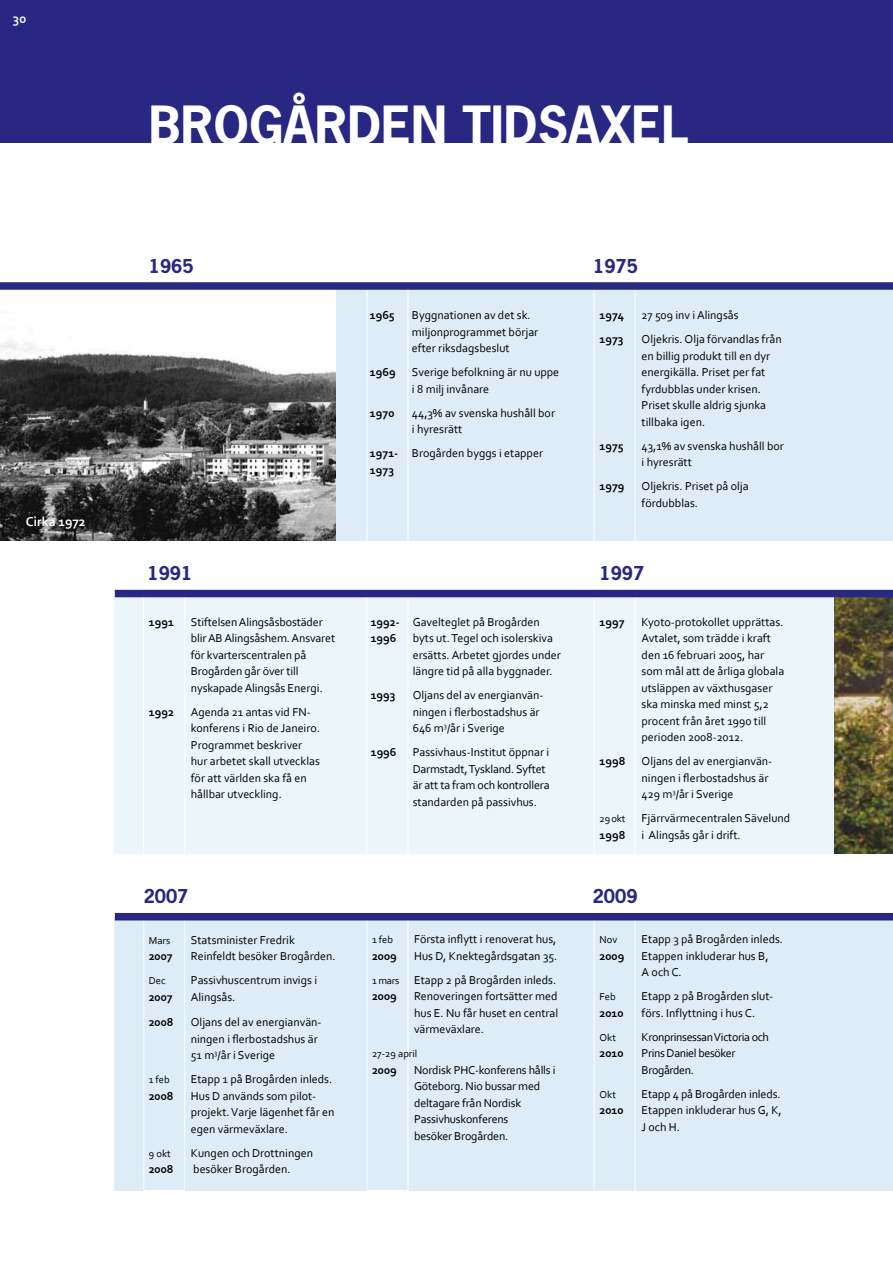
<style>
.page{position:relative;width:893px;height:1263px;background:#fff}
.page>*{position:absolute;margin:0;border:0;box-sizing:border-box;transform-origin:0 0}
.t1{font:700 49.5px "News Gothic Std";color:#fff}
.t2{font:700 18px "News Gothic Std";color:#282781}
.t3{font:700 13.5px "Corbel";color:#fff}
.t4{font:12px/16.5px "Corbel";color:#000}
.t5{font:700 12px "Corbel";color:#000}
.t6{font:12px/16.5px "Corbel";letter-spacing:-.03em;color:#000}
.t7{font:10.5px "Corbel";color:#000}
.s1{font-weight:700}
.s2{font-size:10.5px}
</style>
<div class="page">
<div style="left:115px;top:917px;width:778px;height:274px;background:#ddecf7"></div>
<div style="left:115px;top:597px;width:778px;height:257px;background:#ecf5fa"></div>
<div style="left:0;top:286px;width:893px;height:254px;background:#ddecf7"></div>
<div style="left:594px;top:284px;width:41px;height:907px;border:1px solid #fff"></div>
<div style="left:144px;top:247px;width:41px;height:944px;border:1px solid #fff"></div>
<div style="left:367px;top:281px;width:41px;height:910px;border:1px solid #fff"></div>
<img style="left:835px;top:597px;width:58px;height:257px">
<div style="left:0;top:0;width:893px;height:142px;background:#282781"></div>
<div style="left:115px;top:590px;width:778px;height:7px;background:#282781"></div>
<img style="left:0;top:290px;width:336px;height:250px">
<div style="left:0;top:282px;width:893px;height:8px;background:#282781"></div>
<div style="left:115px;top:913px;width:778px;height:7px;background:#282781"></div>
<p class="t3" style="left:13px;top:10px;width:15px">30</p>
<p class="t3" style="left:26px;top:513px;width:61px">Cirka 1972</p>
<h1 class="t1" style="left:149px;top:92px;width:542px">BROGÅRDEN TIDSAXEL</h1>
<h2 class="t2" style="left:149px;top:255px;width:46px">1965</h2>
<h2 class="t2" style="left:593px;top:255px;width:46px">1975</h2>
<p class="t5" style="left:370px;top:308px;width:26px">1965</p>
<p class="t4" style="left:412px;top:307px;width:128px">Byggnationen av det sk. miljonprogrammet börjar efter riksdagsbeslut</p>
<p class="t5" style="left:370px;top:365px;width:27px">1969</p>
<p class="t4" style="left:412px;top:364px;width:149px">Sverige befolkning är nu uppe i 8 milj invånare</p>
<p class="t5" style="left:370px;top:405px;width:26px">1970</p>
<p class="t4" style="left:412px;top:404px;width:145px">44,3% av svenska hushåll bor i hyresrätt</p>
<p class="t4" style="left:370px;top:445px;width:175px"><span class="s1">1971-</span> Brogården byggs i etapper<br><span class="s1">1973</span></p>
<p class="t5" style="left:600px;top:308px;width:26px">1974</p>
<p class="t4" style="left:642px;top:307px;width:98px">27 509 inv i Alingsås</p>
<p class="t5" style="left:600px;top:332px;width:26px">1973</p>
<p class="t4" style="left:642px;top:331px;width:142px">Oljekris. Olja förvandlas från en billig produkt till en dyr energikälla. Priset per fat fyrdubblas under krisen.<br>Priset skulle aldrig sjunka tillbaka igen.</p>
<p class="t5" style="left:600px;top:438px;width:25px">1975</p>
<p class="t4" style="left:642px;top:437px;width:144px">43,1% av svenska hushåll bor i hyresrätt</p>
<p class="t5" style="left:600px;top:479px;width:27px">1979</p>
<p class="t4" style="left:642px;top:478px;width:109px">Oljekris. Priset på olja fördubblas.</p>
<h2 class="t2" style="left:148px;top:561px;width:46px">1991</h2>
<h2 class="t2" style="left:600px;top:561px;width:46px">1997</h2>
<p class="t5" style="left:149px;top:614px;width:27px">1991</p>
<p class="t4" style="left:191px;top:613px;width:146px">Stiftelsen Alingsåsbostäder blir AB Alingsåshem. Ansvaret för kvarterscentralen på<br>Brogården går över till nyskapade Alingsås Energi.</p>
<p class="t5" style="left:149px;top:704px;width:27px">1992</p>
<p class="t4" style="left:191px;top:703px;width:131px">Agenda 21 antas vid FN&shy;konferens i Rio de Janeiro.<br>Programmet beskriver hur arbetet skall utvecklas för att världen ska få en hållbar utveckling.</p>
<h2 class="t2" style="left:144px;top:884px;width:46px">2007</h2>
<p class="t7" style="left:149px;top:934px;width:23px">Mars</p>
<p class="t4" style="left:191px;top:931px;width:106px">Statsminister Fredrik</p>
<p class="t5" style="left:149px;top:949px;width:25px">2007</p>
<p class="t4" style="left:191px;top:948px;width:146px">Reinfeldt besöker Brogården.</p>
<p class="t7" style="left:149px;top:974px;width:18px">Dec</p>
<p class="t4" style="left:191px;top:972px;width:128px">Passivhuscentrum invigs i</p>
<p class="t5" style="left:149px;top:989px;width:25px">2007</p>
<p class="t4" style="left:191px;top:988px;width:46px">Alingsås.</p>
<p class="t5" style="left:149px;top:1015px;width:26px">2008</p>
<p class="t4" style="left:191px;top:1014px;width:132px">Oljans del av energianvän&shy;ningen i flerbostadshus är<br>51 m<sup>3</sup>/år i Sverige</p>
<p class="t7" style="left:149px;top:1073px;width:23px">1 feb</p>
<p class="t4" style="left:191px;top:1071px;width:143px">Etapp 1 på Brogården inleds.</p>
<p class="t5" style="left:149px;top:1088px;width:26px">2008</p>
<p class="t4" style="left:191px;top:1087px;width:145px">Hus D används som pilot&shy;projekt. Varje lägenhet får en egen värmeväxlare.</p>
<p class="t7" style="left:149px;top:1147px;width:23px">9 okt</p>
<p class="t4" style="left:191px;top:1144px;width:124px">Kungen och Drottningen</p>
<p class="t5" style="left:149px;top:1162px;width:26px">2008</p>
<p class="t4" style="left:193px;top:1161px;width:99px">besöker Brogården.</p>
<p class="t4" style="left:371px;top:613px;width:171px"><span class="s1">1992-</span> Gavelteglet på Brogården<br><span class="s1">1996</span></p>
<p class="t4" style="left:413px;top:629px;width:150px">byts ut. Tegel och isolerskiva ersätts. Arbetet gjordes under längre tid på alla byggnader.</p>
<p class="t5" style="left:371px;top:688px;width:27px">1993</p>
<p class="t4" style="left:413px;top:686px;width:132px">Oljans del av energianvän&shy;ningen i flerbostadshus är<br>646 m<sup>3</sup>/år i Sverige</p>
<p class="t5" style="left:371px;top:745px;width:27px">1996</p>
<p class="t4" style="left:413px;top:743px;width:138px">Passivhaus-Institut öppnar i<br>Darmstadt, Tyskland. Syftet är att ta fram och kontrollera standarden på passivhus.</p>
<p class="t7" style="left:372px;top:933px;width:22px">1 feb</p>
<p class="t4" style="left:414px;top:931px;width:144px">Första inflytt i renoverat hus,</p>
<p class="t5" style="left:372px;top:948px;width:26px">2009</p>
<p class="t4" style="left:372px;top:943px;width:187px;line-height:24px;text-align:right">Hus D, Knektegårdsgatan 35.<br><span class="s2">1 mars</span> Etapp 2 på Brogården inleds.</p>
<p class="t5" style="left:372px;top:989px;width:26px">2009</p>
<p class="t4" style="left:414px;top:988px;width:146px;text-align:justify">Renoveringen fortsätter med hus E. Nu får huset en central värmeväxlare.</p>
<p class="t7" style="left:372px;top:1047px;width:47px">27-29 april</p>
<p class="t5" style="left:372px;top:1062px;width:26px">2009</p>
<p class="t4" style="left:414px;top:1061px;width:143px">Nordisk PHC-konferens hålls i<br>Göteborg. Nio bussar med deltagare från Nordisk<br>Passivhuskonferens<br>besöker Brogården.</p>
<p class="t5" style="left:600px;top:614px;width:27px">1997</p>
<p class="t4" style="left:642px;top:613px;width:144px">Kyoto-protokollet upprättas.<br>Avtalet, som trädde i kraft den 16 februari 2005, har som mål att de årliga globala utsläppen av växthusgaser ska minska med minst 5,2 procent från året 1990 till perioden 2008-2012.</p>
<p class="t5" style="left:600px;top:754px;width:27px">1998</p>
<p class="t4" style="left:642px;top:752px;width:132px">Oljans del av energianvän&shy;ningen i flerbostadshus är<br>429 m<sup>3</sup>/år i Sverige</p>
<p class="t7" style="left:600px;top:812px;width:27px">29 okt</p>
<p class="t4" style="left:642px;top:809px;width:150px">Fjärrvärmecentralen Sävelund</p>
<p class="t5" style="left:600px;top:827px;width:27px">1998</p>
<p class="t4" style="left:642px;top:826px;width:101px">i Alingsås går i drift.</p>
<h2 class="t2" style="left:593px;top:884px;width:46px">2009</h2>
<p class="t7" style="left:600px;top:933px;width:19px">Nov</p>
<p class="t4" style="left:642px;top:931px;width:143px">Etapp 3 på Brogården inleds.</p>
<p class="t5" style="left:600px;top:948px;width:26px">2009</p>
<p class="t4" style="left:642px;top:947px;width:128px">Etappen inkluderar hus B,<br>A och C.</p>
<p class="t7" style="left:600px;top:990px;width:18px">Feb</p>
<p class="t4" style="left:642px;top:988px;width:133px">Etapp 2 på Brogården slut-</p>
<p class="t5" style="left:600px;top:1005px;width:26px">2010</p>
<p class="t4" style="left:642px;top:1004px;width:115px">förs. Inflyttning i hus C.</p>
<p class="t7" style="left:600px;top:1031px;width:18px">Okt</p>
<p class="t6" style="left:642px;top:1028px;width:129px">Kronprinsessan Victoria och</p>
<p class="t5" style="left:600px;top:1046px;width:26px">2010</p>
<p class="t6" style="left:642px;top:1045px;width:95px">Prins Daniel besöker<br>Brogården.</p>
<p class="t7" style="left:600px;top:1088px;width:18px">Okt</p>
<p class="t4" style="left:642px;top:1085px;width:141px">Etapp 4 på Brogården inleds.</p>
<p class="t5" style="left:600px;top:1103px;width:26px">2010</p>
<p class="t4" style="left:642px;top:1102px;width:142px">Etappen inkluderar hus G, K,<br>J och H.</p>
</div>
